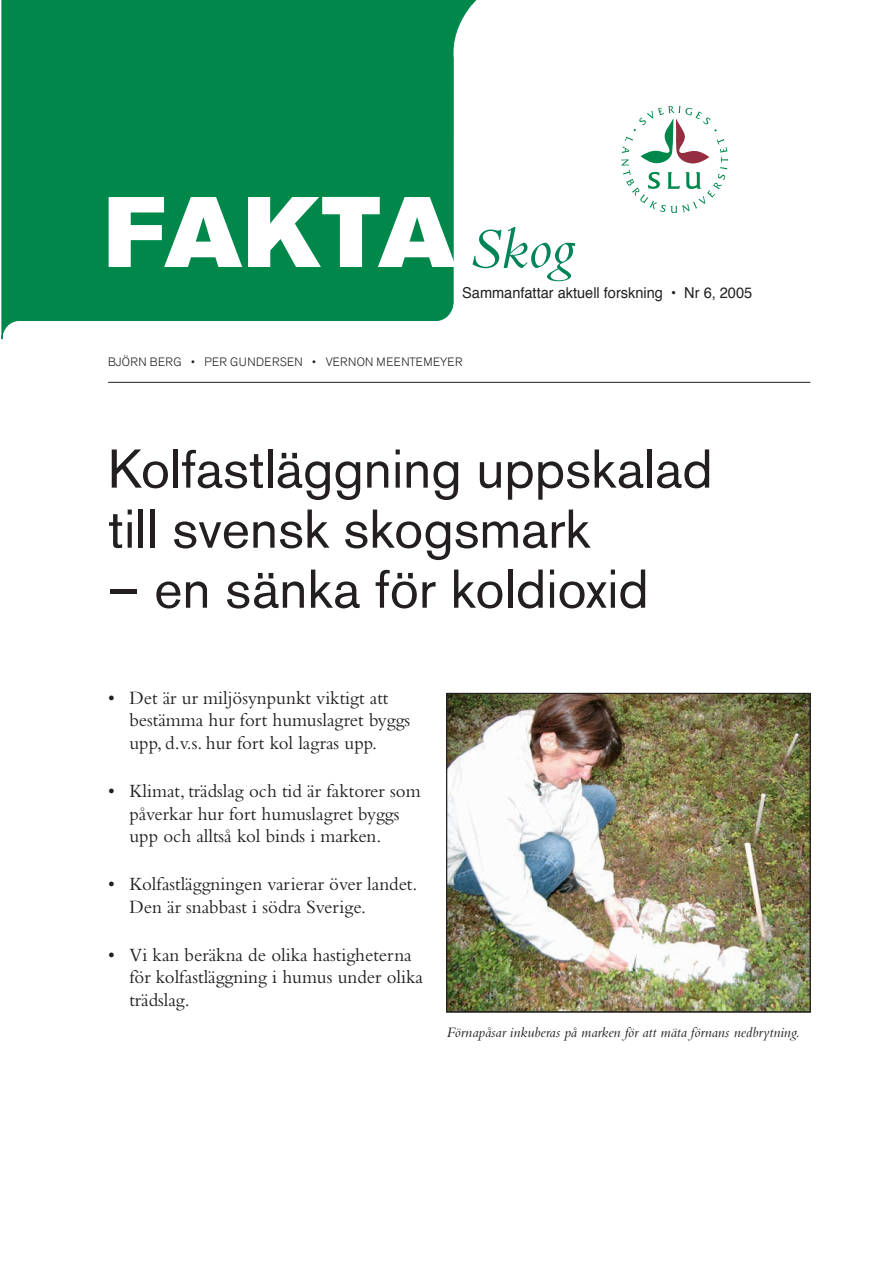
<style>
.page{position:relative;width:893px;height:1263px;background:#fff}
.page>*{position:absolute;margin:0;border:0;box-sizing:border-box;transform-origin:0 0}
.t1{font:99px "Akzidenz Grotesk BE Super";letter-spacing:-.005em;color:#fff}
.t2{font:54px/60px "Akzidenz Grotesk BE";color:#231f20}
.t3{font:19.5px/22.5px "Bembo";color:#231f20}
.t4{font:italic 15px "Bembo";color:#231f20}
.t5{font:15px "Helvetica";color:#231f20}
.t6{font:300 12px "Akzidenz Grotesk BE";letter-spacing:.04em;color:#231f20}
.s1{font-family:"Bembo";font-style:italic;font-size:60px;color:#008458}
</style>
<div class="page">
<svg style="left:2px;top:0;width:475px;height:339px;background:#17925b"></svg>
<svg style="left:621px;top:106px;width:106px;height:107px"></svg>
<img style="left:448px;top:695px;width:360px;height:314px">
<hr style="left:108px;top:382px;width:702px;height:1px;background:#231f20">
<div style="left:446px;top:693px;width:364px;height:318px;border:1px solid #231f20"></div>
<h1 class="t1" style="left:104px;top:175px;width:471px">FAKTA <span class="s1">Skog</span></h1>
<p class="t5" style="left:462px;top:283px;width:291px">Sammanfattar aktuell forskning • Nr 6, 2005</p>
<p class="t6" style="left:108px;top:355px;width:356px">BJÖRN BERG • PER GUNDERSEN • VERNON MEENTEMEYER</p>
<h2 class="t2" style="left:108px;top:439px;width:605px">Kolfastläggning uppskalad till svensk skogsmark</h2>
<h2 class="t2" style="left:108px;top:559px;width:542px">– en sänka för koldioxid</h2>
<p class="t3" style="left:129px;top:686px;width:282px;text-indent:-21px">• Det är ur miljösynpunkt viktigt att bestämma hur fort humuslagret byggs upp, d.v.s. hur fort kol lagras upp.</p>
<p class="t3" style="left:129px;top:779px;width:293px;text-indent:-21px">• Klimat, trädslag och tid är faktorer som påverkar hur fort humuslagret byggs upp och alltså kol binds i marken.</p>
<p class="t3" style="left:129px;top:872px;width:289px;text-indent:-21px">• Kolfastläggningen varierar över landet.<br>Den är snabbast i södra Sverige.</p>
<p class="t3" style="left:129px;top:942px;width:295px;text-indent:-21px">• Vi kan beräkna de olika hastigheterna för kolfastläggning i humus under olika trädslag.</p>
<p class="t4" style="left:446px;top:1023px;width:355px">Förnapåsar inkuberas på marken för att mäta förnans nedbrytning.</p>
</div>
